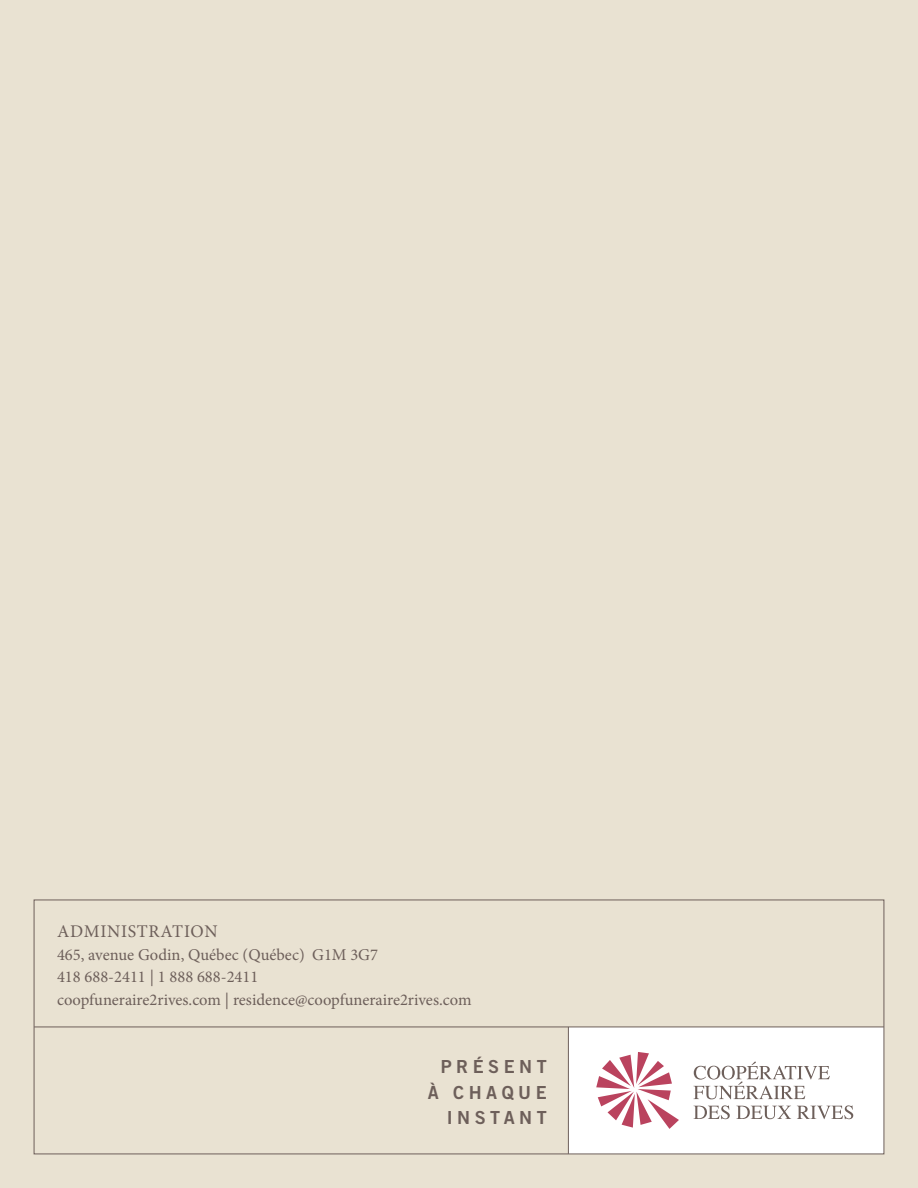
<style>
.page{position:relative;width:918px;height:1188px;background:#e9e2d2}
.page>*{position:absolute;margin:0;border:0;box-sizing:border-box;transform-origin:0 0}
.t1{font:18px/25.5px "Trade Gothic LT Std Bd 2";letter-spacing:.25em;color:#6d5f5a;text-align:right}
.t2{font:17.85px "Minion Pro";letter-spacing:.04em;color:#6d5f5a}
.t3{font:16.5px/22.5px "Minion Pro";color:#6d5f5a}
</style>
<div class="page">
<div style="left:568px;top:1027px;width:316px;height:127px;background:#fff"></div>
<svg style="left:596px;top:1052px;width:83px;height:77px"></svg>
<svg style="left:693px;top:1062px;width:137px;height:37px"></svg>
<svg style="left:694px;top:1105px;width:36px;height:14px"></svg>
<svg style="left:736px;top:1106px;width:55px;height:13px"></svg>
<svg style="left:797px;top:1105px;width:56px;height:14px"></svg>
<hr style="left:568px;top:1027px;width:1px;height:127px;background:#6d5f5a">
<hr style="left:34px;top:1027px;width:850px;height:1px;background:#6d5f5a">
<div style="left:34px;top:900px;width:850px;height:254px;border:1px solid #6d5f5a"></div>
<p class="t2" style="left:57px;top:920px;width:162px">ADMINISTRATION</p>
<p class="t3" style="left:57px;top:944px;width:416px">465, avenue Godin, Québec (Québec) G1M 3G7<br>418 688-2411 | 1 888 688-2411<br>coopfuneraire2rives.com | residence@coopfuneraire2rives.com</p>
<p class="t1" style="left:428px;top:1054px;width:120px">PRÉSENT<br>À CHAQUE<br>INSTANT</p>
</div>
